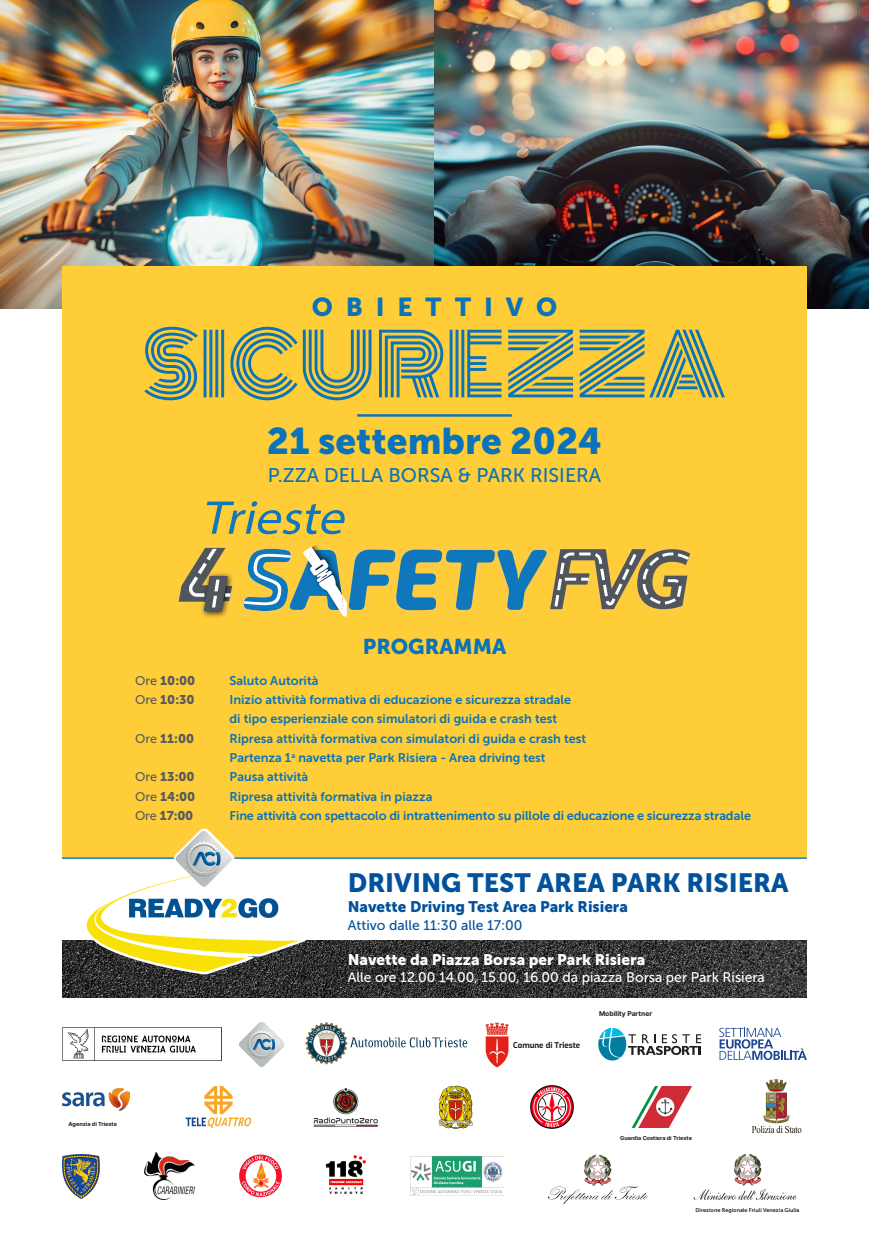
<style>
.page{position:relative;width:869px;height:1241px;background:#fff}
.page>*{position:absolute;margin:0;border:0;box-sizing:border-box;transform-origin:0 0}
.t1{font:83.65px "Monoton";color:#0b73b9}
.t2{font:36.93px "Museo Sans 900";color:#0b73b9}
.t3{font:26.25px "Museo Sans 900";color:#02529b}
.t4{font:25.81px "Museo Sans 900";letter-spacing:.5em;color:#0b73b9}
.t5{font:21.35px "Museo Sans 900";color:#0b73b9}
.t6{font:19.69px "Museo Sans 500";color:#0b73b9}
.t7{font:15.22px "Museo Sans 900";color:#fff}
.t8{font:15.22px "Museo Sans 900";color:#02529b}
.t9{font:13.91px "Museo Sans 500";color:#fff}
.t10{font:13.91px "Museo Sans 500";color:#02529b}
.t11{font:12.6px "Museo Sans 700";color:#0b73b9}
.t12{font:12.6px "Museo Sans 900";color:#585b60}
.t13{font:700 7.96px "Exo";color:#231f20}
.t14{font:700 6.74px "Inter";color:#231f20}
.t15{font:700 5.51px "Inter";color:#231f20}
.t16{font:5.51px "Museo Sans 700";color:#231f20}
.s1{font-family:"Museo Sans 500"}
</style>
<div class="page">
<img style="left:0;top:0;width:868px;height:308px">
<div style="left:62px;top:267px;width:744px;height:591px;background:#fecd38"></div>
<img style="left:62px;top:940px;width:744px;height:57px">
<hr style="left:62px;top:857px;width:744px;height:1px;background:#0b73b9">
<svg style="left:207px;top:501px;width:138px;height:33px"></svg>
<svg style="left:175px;top:544px;width:518px;height:72px"></svg>
<hr style="left:357px;top:414px;width:154px;height:2px;background:#0b73b9">
<img style="left:751px;top:1079px;width:51px;height:54px">
<img style="left:62px;top:1154px;width:37px;height:43px">
<img style="left:144px;top:1152px;width:51px;height:47px">
<img style="left:734px;top:1153px;width:28px;height:22px">
<img style="left:693px;top:1175px;width:104px;height:25px">
<img style="left:239px;top:1154px;width:43px;height:42px;border-radius:21px">
<img style="left:584px;top:1154px;width:28px;height:31px">
<svg style="left:547px;top:1185px;width:100px;height:18px"></svg>
<img style="left:410px;top:1156px;width:93px;height:38px">
<img style="left:530px;top:1085px;width:44px;height:44px">
<img style="left:439px;top:1085px;width:34px;height:43px">
<img style="left:313px;top:1088px;width:65px;height:39px">
<svg style="left:186px;top:1086px;width:65px;height:41px"></svg>
<img style="left:62px;top:1088px;width:67px;height:22px">
<img style="left:632px;top:1086px;width:61px;height:40px">
<img style="left:326px;top:1155px;width:40px;height:39px">
<img style="left:77px;top:828px;width:231px;height:169px">
<img style="left:239px;top:1022px;width:46px;height:44px">
<img style="left:62px;top:1027px;width:159px;height:33px">
<svg style="left:305px;top:1022px;width:162px;height:41px"></svg>
<img style="left:485px;top:1022px;width:23px;height:45px">
<svg style="left:719px;top:1027px;width:87px;height:32px"></svg>
<svg style="left:598px;top:1027px;width:103px;height:33px"></svg>
<p class="t4" style="left:311px;top:292px;width:247px">OBIETTIVO</p>
<p class="t1" style="left:143px;top:300px;width:585px">SICUREZZA</p>
<p class="t2" style="left:267px;top:419px;width:336px">21 settembre 2024</p>
<p class="t6" style="left:267px;top:464px;width:335px">P.ZZA DELLA BORSA &amp; PARK RISIERA</p>
<p class="t5" style="left:362px;top:634px;width:145px">PROGRAMMA</p>
<p class="t12" style="left:135px;top:673px;width:62px"><span class="s1">Ore</span> 10:00</p>
<p class="t11" style="left:229px;top:673px;width:90px">Saluto Autorità</p>
<p class="t12" style="left:135px;top:692px;width:61px"><span class="s1">Ore</span> 10:30</p>
<p class="t11" style="left:229px;top:692px;width:343px">Inizio attività formativa di educazione e sicurezza stradale</p>
<p class="t11" style="left:229px;top:711px;width:329px">di tipo esperienziale con simulatori di guida e crash test</p>
<p class="t12" style="left:135px;top:731px;width:61px"><span class="s1">Ore</span> 11:00</p>
<p class="t11" style="left:229px;top:731px;width:358px">Ripresa attività formativa con simulatori di guida e crash test</p>
<p class="t11" style="left:229px;top:750px;width:317px">Partenza 1<sup>a</sup> navetta per Park Risiera - Area driving test</p>
<p class="t12" style="left:135px;top:769px;width:61px"><span class="s1">Ore</span> 13:00</p>
<p class="t11" style="left:229px;top:769px;width:80px">Pausa attività</p>
<p class="t12" style="left:135px;top:789px;width:62px"><span class="s1">Ore</span> 14:00</p>
<p class="t11" style="left:229px;top:789px;width:204px">Ripresa attività formativa in piazza</p>
<p class="t12" style="left:135px;top:808px;width:60px"><span class="s1">Ore</span> 17:00</p>
<p class="t11" style="left:229px;top:808px;width:522px">Fine attività con spettacolo di intrattenimento su pillole di educazione e sicurezza stradale</p>
<p class="t3" style="left:347px;top:867px;width:442px">DRIVING TEST AREA PARK RISIERA</p>
<p class="t8" style="left:347px;top:898px;width:282px">Navette Driving Test Area Park Risiera</p>
<p class="t10" style="left:347px;top:917px;width:176px">Attivo dalle 11:30 alle 17:00</p>
<p class="t7" style="left:347px;top:950px;width:299px">Navette da Piazza Borsa per Park Risiera</p>
<p class="t9" style="left:347px;top:969px;width:418px">Alle ore 12.00 14.00, 15.00, 16.00 da piazza Borsa per Park Risiera</p>
<p class="t13" style="left:513px;top:1039px;width:68px">Comune di Trieste</p>
<p class="t14" style="left:599px;top:1008px;width:54px">Mobility Partner</p>
<p class="t15" style="left:69px;top:1120px;width:50px">Agenzia di Trieste</p>
<p class="t15" style="left:620px;top:1133px;width:73px">Guardia Costiera di Trieste</p>
<p class="t16" style="left:695px;top:1206px;width:105px">Direzione Regionale Friuli Venezia Giulia</p>
</div>
